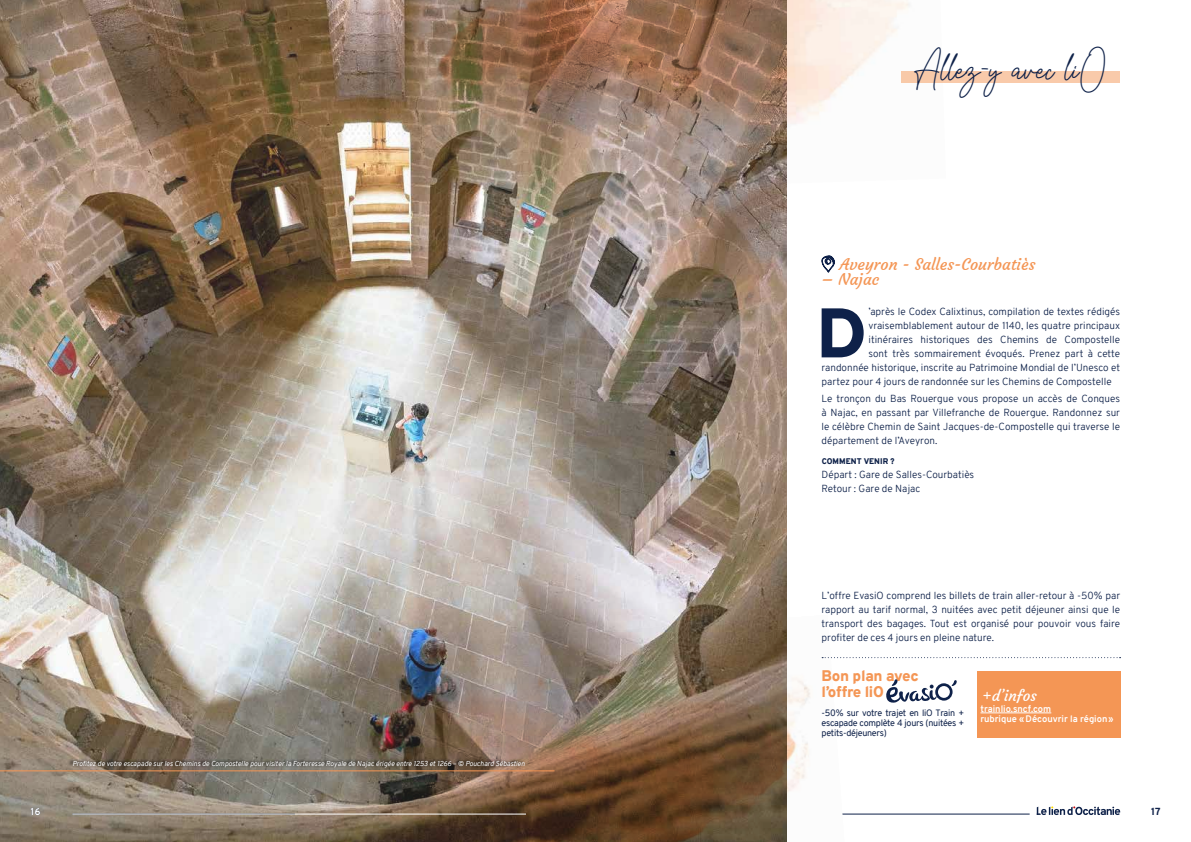
<style>
.page{position:relative;width:1191px;height:842px;background:#fff}
.page>*{position:absolute;margin:0;border:0;box-sizing:border-box;transform-origin:0 0}
.t1{font:900 70px "Overpass";color:#0e2149}
.t2{font:28.4px "Grayscale Signature";color:#0e2149}
.t3{font:16px "Courgette";color:#f49655}
.t4{font:900 15px/16.1px "Overpass";letter-spacing:-.02em;color:#f49655}
.t5{font:15px "Courgette";color:#fff}
.t6{font:300 10px/14px "Overpass";color:#0e2149;text-align:justify}
.t7{font:800 10px "Overpass";color:#0e2149}
.t8{font:800 10px "Overpass";color:#fff}
.t9{font:700 9.3px/10.3px "Overpass";color:#fff}
.t10{font:9px/10px "Overpass";letter-spacing:-.03em;color:#0e2149;text-align:justify}
.t11{font:900 8px "Overpass";letter-spacing:.01em;color:#0e2149}
.t12{font:italic 7px "Overpass";color:#fff}
</style>
<div class="page">
<svg style="left:1036px;top:806px;width:84px;height:9px"></svg>
<hr style="left:667px;top:814px;width:362px;height:1px;background:#0e2149">
<img style="left:787px;top:657px;width:57px;height:158px">
<img style="left:0;top:0;width:787px;height:842px">
<svg style="left:821px;top:255px;width:13px;height:18px"></svg>
<hr style="left:0;top:771px;width:554px;height:1px;background:#f49655">
<svg style="left:886px;top:679px;width:71px;height:24px"></svg>
<svg style="left:822px;top:657px;width:298px;height:1px"></svg>
<div style="left:977px;top:671px;width:143px;height:66px;background:#f49655"></div>
<hr style="left:980px;top:712px;width:71px;height:1px;background:#fff">
<div style="left:901px;top:71px;width:219px;height:12px;background:#f9caaa"></div>
<svg style="left:67px;top:757px;width:458px;height:13px;background:#695e51"></svg>
<hr style="left:72px;top:814px;width:454px;height:1px;background:#fff">
<p class="t8" style="left:30px;top:804px;width:12px">16</p>
<p class="t12" style="left:72px;top:758px;width:454px">Profitez de votre escapade sur les Chemins de Compostelle pour visiter la Forteresse Royale de Najac érigée entre 1253 et 1266 – © Pouchard Sébastien</p>
<h2 class="t2" style="left:913px;top:52px;width:195px">Allez-y avec liO</h2>
<h3 class="t3" style="left:839px;top:254px;width:197px">Aveyron - Salles-Courbatiès</h3>
<h3 class="t3" style="left:821px;top:269px;width:59px">– Najac</h3>
<h1 class="t1" style="left:816px;top:283px;width:52px">D</h1>
<p class="t6" style="left:868px;top:305px;width:253px">’après le Codex Calixtinus, compilation de textes rédigés</p>
<p class="t6" style="left:868px;top:319px;width:253px">vraisemblablement autour de 1140, les quatre principaux</p>
<p class="t6" style="left:868px;top:333px;width:253px">itinéraires historiques des Chemins de Compostelle</p>
<p class="t6" style="left:868px;top:347px;width:253px">sont très sommairement évoqués. Prenez part à cette</p>
<p class="t6" style="left:821px;top:361px;width:300px">randonnée historique, inscrite au Patrimoine Mondial de l’Unesco et</p>
<p class="t6" style="left:821px;top:375px;width:291px">partez pour 4 jours de randonnée sur les Chemins de Compostelle</p>
<p class="t6" style="left:821px;top:392px;width:300px">Le tronçon du Bas Rouergue vous propose un accès de Conques à Najac, en passant par Villefranche de Rouergue. Randonnez sur le célèbre Chemin de Saint Jacques-de-Compostelle qui traverse le département de l’Aveyron.</p>
<p class="t11" style="left:821px;top:455px;width:74px">COMMENT VENIR ?</p>
<p class="t6" style="left:821px;top:467px;width:154px">Départ : Gare de Salles-Courbatiès<br>Retour : Gare de Najac</p>
<p class="t6" style="left:821px;top:589px;width:300px">L’offre EvasiO comprend les billets de train aller-retour à -50% par rapport au tarif normal, 3 nuitées avec petit déjeuner ainsi que le transport des bagages. Tout est organisé pour pouvoir vous faire profiter de ces 4 jours en pleine nature.</p>
<h3 class="t4" style="left:821px;top:668px;width:99px">Bon plan avec l’offre liO</h3>
<p class="t10" style="left:821px;top:708px;width:144px">-50% sur votre trajet en liO Train + escapade complète 4 jours (nuitées + petits-déjeuners)</p>
<h3 class="t5" style="left:982px;top:686px;width:56px">+d’infos</h3>
<p class="t9" style="left:980px;top:703px;width:135px">trainlio.sncf.com<br>rubrique «Découvrir la région»</p>
<p class="t7" style="left:1151px;top:804px;width:11px">17</p>
</div>
